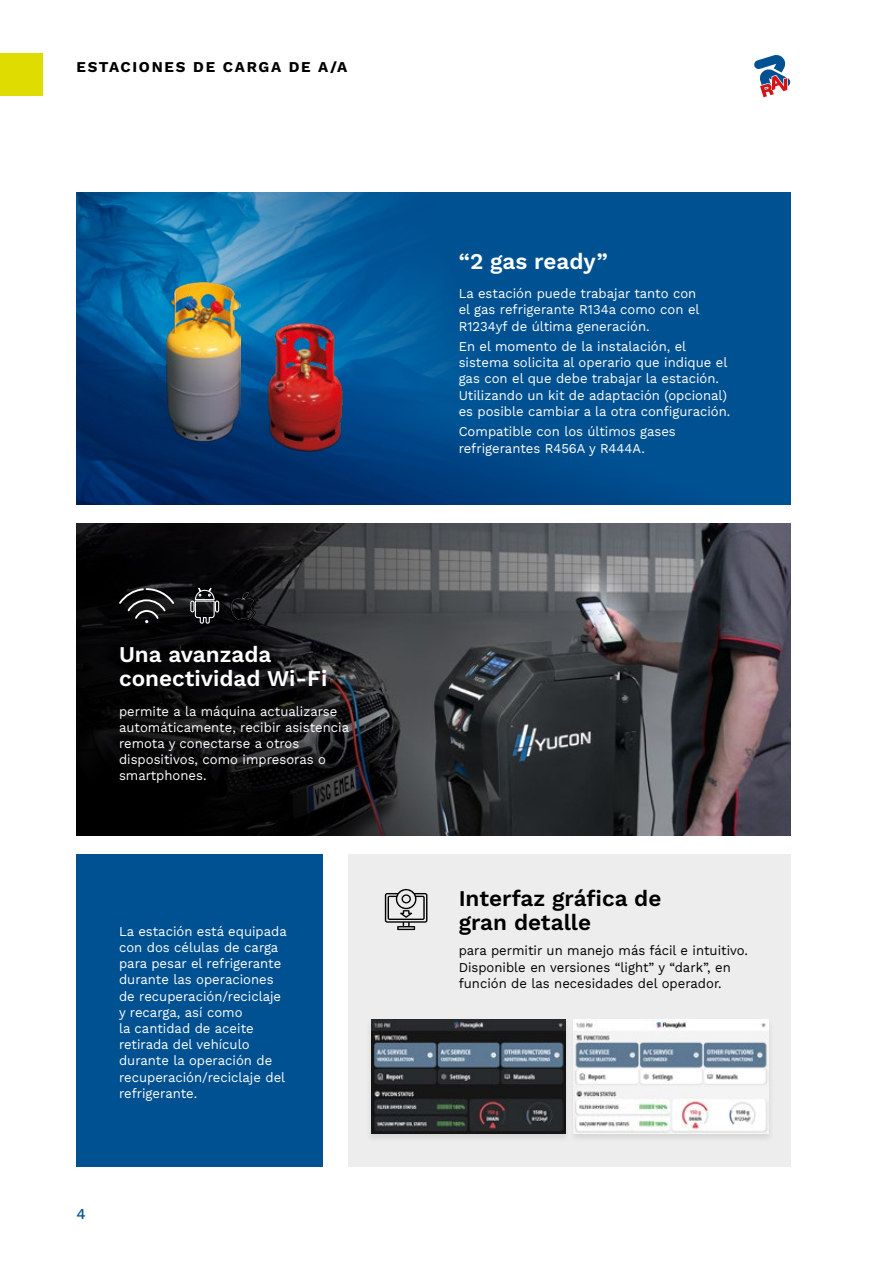
<style>
.page{position:relative;width:893px;height:1263px;background:#fff}
.page>*{position:absolute;margin:0;border:0;box-sizing:border-box;transform-origin:0 0}
.t1{font:22.5px/24px "Work Sans";color:#fff}
.t2{font:22.5px "Work Sans";color:#000}
.t3{font:15px "Work Sans";letter-spacing:.115em;color:#000}
.t4{font:15px "Work Sans";color:#005192}
.t5{font:13.5px/16.2px "Work Sans";color:#fff}
.t6{font:13.5px/16.2px "Work Sans";color:#000}
</style>
<div class="page">
<img style="left:489px;top:523px;width:302px;height:312px">
<div style="left:349px;top:854px;width:442px;height:312px;background:#ededed"></div>
<div style="left:77px;top:854px;width:246px;height:312px;background:#005192"></div>
<svg style="left:77px;top:523px;width:412px;height:312px;background:#212123"></svg>
<svg style="left:77px;top:192px;width:714px;height:312px;background:#035190"></svg>
<img style="left:136px;top:282px;width:105px;height:159px">
<img style="left:240px;top:324px;width:105px;height:128px">
<div style="left:365px;top:1018px;width:409px;height:125px;background:#000;opacity:.1"></div>
<img style="left:371px;top:1020px;width:195px;height:114px">
<img style="left:574px;top:1020px;width:194px;height:114px">
<div style="left:0;top:53px;width:43px;height:43px;background:#dedc00"></div>
<svg style="left:754px;top:55px;width:37px;height:43px"></svg>
<svg style="left:117px;top:587px;width:59px;height:36px;background:#29292a"></svg>
<svg style="left:190px;top:587px;width:30px;height:37px"></svg>
<svg style="left:230px;top:590px;width:26px;height:30px"></svg>
<svg style="left:385px;top:888px;width:42px;height:42px"></svg>
<p class="t3" style="left:77px;top:56px;width:272px">ESTACIONES DE CARGA DE A/A</p>
<h1 class="t1" style="left:119px;top:641px;width:210px">Una avanzada conectividad Wi-Fi</h1>
<p class="t5" style="left:119px;top:702px;width:232px">permite a la máquina actualizarse automáticamente, recibir asistencia remota y conectarse a otros dispositivos, como impresoras o smartphones.</p>
<h1 class="t1" style="left:459px;top:248px;width:151px">“2 gas ready”</h1>
<p class="t5" style="left:459px;top:285px;width:242px">La estación puede trabajar tanto con el gas refrigerante R134a como con el<br>R1234yf de última generación.</p>
<p class="t5" style="left:459px;top:338px;width:273px">En el momento de la instalación, el sistema solicita al operario que indique el gas con el que debe trabajar la estación.<br>Utilizando un kit de adaptación (opcional) es posible cambiar a la otra configuración.</p>
<p class="t5" style="left:459px;top:423px;width:219px">Compatible con los últimos gases refrigerantes R456A y R444A.</p>
<h1 class="t2" style="left:459px;top:881px;width:204px">Interfaz gráfica de</h1>
<p class="t5" style="left:119px;top:922px;width:169px">La estación está equipada</p>
<h1 class="t2" style="left:459px;top:905px;width:134px">gran detalle</h1>
<p class="t5" style="left:119px;top:939px;width:168px">con dos células de carga para pesar el refrigerante durante las operaciones de recuperación/reciclaje y recarga, así como<br>la cantidad de aceite retirada del vehículo durante la operación de recuperación/reciclaje del refrigerante.</p>
<p class="t6" style="left:459px;top:942px;width:291px">para permitir un manejo más fácil e intuitivo.<br>Disponible en versiones “light” y “dark”, en función de las necesidades del operador.</p>
<p class="t4" style="left:77px;top:1203px;width:11px">4</p>
</div>
